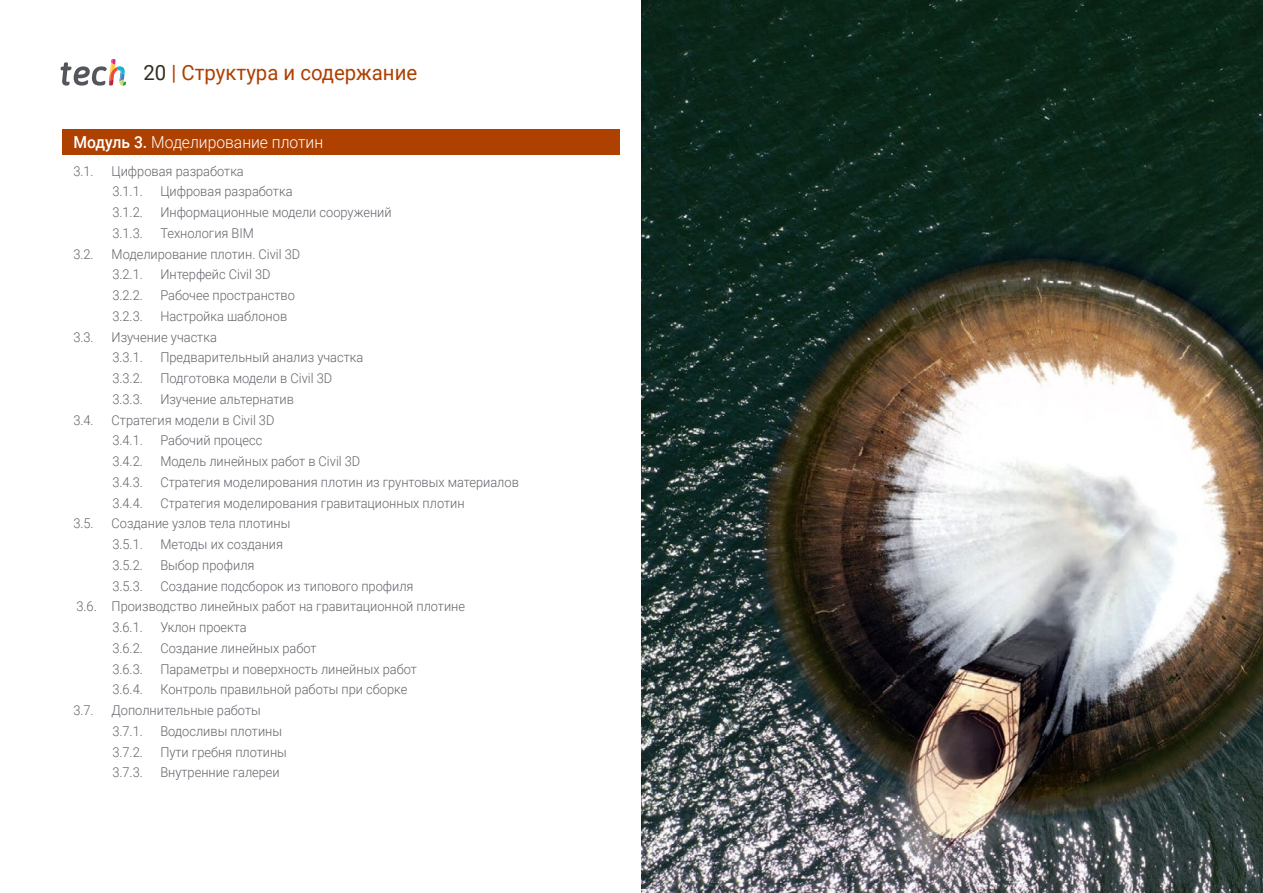
<style>
.page{position:relative;width:1263px;height:893px;background:#fff}
.page>*{position:absolute;margin:0;border:0;box-sizing:border-box;transform-origin:0 0}
.t1{font:21px "Roboto";color:#ae4000}
.t2{font:300 16.5px "Roboto";color:#fff;scale:.95 1}
.t3{font:300 13.5px/20.7px "Roboto";color:#61646a;scale:.95 1}
.s1{color:#312e20}
.s2{font-weight:500}
</style>
<div class="page">
<svg style="left:61px;top:59px;width:65px;height:27px"></svg>
<div style="left:62px;top:130px;width:558px;height:25px;background:#ae4000"></div>
<img style="left:641px;top:0;width:622px;height:893px">
<h1 class="t1" style="left:144px;top:57px;width:275px"><span class="s1">20</span> | Структура и содержание</h1>
<p class="t2" style="left:73px;top:131px;width:264px"><span class="s2">Модуль 3.</span> Моделирование плотин</p>
<p class="t3" style="left:73px;top:160px;width:23px">3.1.</p>
<p class="t3" style="left:112px;top:160px;width:141px">Цифровая разработка<br>3.1.1.</p>
<p class="t3" style="left:160px;top:181px;width:141px">Цифровая разработка</p>
<p class="t3" style="left:112px;top:201px;width:34px">3.1.2.</p>
<p class="t3" style="left:160px;top:201px;width:245px">Информационные модели сооружений</p>
<p class="t3" style="left:112px;top:222px;width:34px">3.1.3.</p>
<p class="t3" style="left:160px;top:222px;width:100px">Технология BIM</p>
<p class="t3" style="left:73px;top:243px;width:23px">3.2.</p>
<p class="t3" style="left:112px;top:243px;width:200px">Моделирование плотин. Civil 3D<br>3.2.1.</p>
<p class="t3" style="left:160px;top:264px;width:118px">Интерфейс Civil 3D</p>
<p class="t3" style="left:112px;top:284px;width:34px">3.2.2.</p>
<p class="t3" style="left:160px;top:284px;width:143px">Рабочее пространство</p>
<p class="t3" style="left:112px;top:305px;width:34px">3.2.3.</p>
<p class="t3" style="left:160px;top:305px;width:135px">Настройка шаблонов</p>
<p class="t3" style="left:73px;top:326px;width:23px">3.3.</p>
<p class="t3" style="left:112px;top:326px;width:112px">Изучение участка<br>3.3.1.</p>
<p class="t3" style="left:160px;top:347px;width:215px">Предварительный анализ участка</p>
<p class="t3" style="left:112px;top:367px;width:34px">3.3.2.</p>
<p class="t3" style="left:160px;top:367px;width:182px">Подготовка модели в Civil 3D</p>
<p class="t3" style="left:112px;top:388px;width:34px">3.3.3.</p>
<p class="t3" style="left:160px;top:388px;width:142px">Изучение альтернатив</p>
<p class="t3" style="left:73px;top:409px;width:23px">3.4.</p>
<p class="t3" style="left:112px;top:409px;width:173px">Стратегия модели в Civil 3D<br>3.4.1.</p>
<p class="t3" style="left:160px;top:430px;width:109px">Рабочий процесс</p>
<p class="t3" style="left:112px;top:450px;width:34px">3.4.2.</p>
<p class="t3" style="left:160px;top:450px;width:212px">Модель линейных работ в Civil 3D</p>
<p class="t3" style="left:112px;top:471px;width:34px">3.4.3.</p>
<p class="t3" style="left:160px;top:471px;width:379px">Стратегия моделирования плотин из грунтовых материалов</p>
<p class="t3" style="left:112px;top:492px;width:34px">3.4.4.</p>
<p class="t3" style="left:160px;top:492px;width:322px">Стратегия моделирования гравитационных плотин</p>
<p class="t3" style="left:73px;top:513px;width:23px">3.5.</p>
<p class="t3" style="left:112px;top:513px;width:190px">Создание узлов тела плотины<br>3.5.1.</p>
<p class="t3" style="left:160px;top:533px;width:131px">Методы их создания</p>
<p class="t3" style="left:112px;top:554px;width:34px">3.5.2.</p>
<p class="t3" style="left:160px;top:554px;width:101px">Выбор профиля</p>
<p class="t3" style="left:112px;top:575px;width:34px">3.5.3.</p>
<p class="t3" style="left:160px;top:575px;width:268px">Создание подсборок из типового профиля</p>
<p class="t3" style="left:76px;top:596px;width:411px">3.6. Производство линейных работ на гравитационной плотине</p>
<p class="t3" style="left:112px;top:616px;width:34px">3.6.1.</p>
<p class="t3" style="left:160px;top:616px;width:92px">Уклон проекта</p>
<p class="t3" style="left:112px;top:637px;width:34px">3.6.2.</p>
<p class="t3" style="left:160px;top:637px;width:166px">Создание линейных работ</p>
<p class="t3" style="left:112px;top:658px;width:34px">3.6.3.</p>
<p class="t3" style="left:160px;top:658px;width:271px">Параметры и поверхность линейных работ</p>
<p class="t3" style="left:112px;top:679px;width:34px">3.6.4.</p>
<p class="t3" style="left:160px;top:679px;width:261px">Контроль правильной работы при сборке</p>
<p class="t3" style="left:73px;top:699px;width:23px">3.7.</p>
<p class="t3" style="left:112px;top:699px;width:158px">Дополнительные работы<br>3.7.1.</p>
<p class="t3" style="left:160px;top:720px;width:130px">Водосливы плотины</p>
<p class="t3" style="left:112px;top:741px;width:34px">3.7.2.</p>
<p class="t3" style="left:160px;top:741px;width:135px">Пути гребня плотины</p>
<p class="t3" style="left:112px;top:762px;width:34px">3.7.3.</p>
<p class="t3" style="left:160px;top:762px;width:127px">Внутренние галереи</p>
</div>
